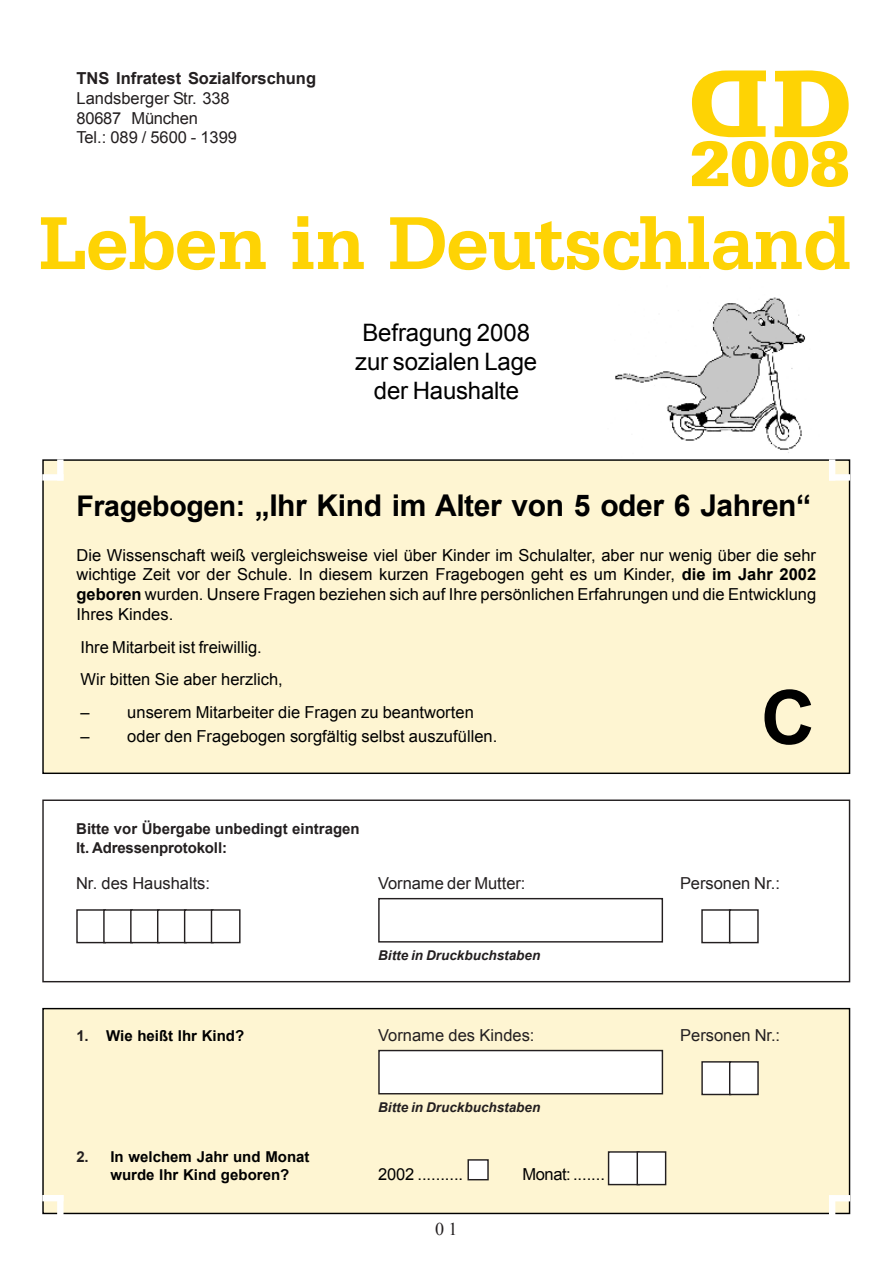
<style>
.page{position:relative;width:893px;height:1263px;background:#fff}
.page>*{position:absolute;margin:0;border:0;box-sizing:border-box;transform-origin:0 0}
.t1{font:700 75px "Arial";color:#000}
.t2{font:700 62.4px "SE18";color:#fed304;scale:1.08 1}
.t3{font:700 30px "Arial";letter-spacing:-.015em;color:#000}
.t4{font:24px/29px "Arial";letter-spacing:-.005em;color:#000;text-align:center}
.t5{font:18px "Times New Roman";color:#231f20}
.t6{font:16.5px/19.8px "Arial";color:#000;text-align:justify}
.t7{font:16.5px/19.8px "Arial";color:#231f20}
.t8{font:700 16.5px "Arial";color:#231f20}
.t9{font:700 15px/18px "Arial";color:#000}
.t10{font:700 15px/19px "Arial";color:#231f20}
.t11{font:italic 700 13.5px "Arial";color:#231f20}
.s1{font-size:28.5px}
.s2{font-weight:700}
.s3{color:#231f20}
</style>
<div class="page">
<img style="left:615px;top:297px;width:190px;height:156px">
<div style="left:43px;top:460px;width:806px;height:313px;background:#fef5d2"></div>
<div style="left:42px;top:799px;width:808px;height:183px;border:1px solid #231f20"></div>
<div style="left:43px;top:1008px;width:806px;height:205px;background:#fef5d2"></div>
<div style="left:42px;top:1008px;width:808px;height:206px;border:1px solid #000"></div>
<div style="left:58px;top:460px;width:5px;height:20px;background:#fff"></div>
<div style="left:57px;top:459px;width:7px;height:22px;border:1px solid #fff"></div>
<div style="left:43px;top:475px;width:20px;height:5px;background:#fff"></div>
<div style="left:42px;top:474px;width:22px;height:7px;border:1px solid #fff"></div>
<div style="left:830px;top:475px;width:19px;height:5px;background:#fff"></div>
<div style="left:829px;top:474px;width:21px;height:7px;border:1px solid #fff"></div>
<div style="left:830px;top:460px;width:5px;height:20px;background:#fff"></div>
<div style="left:829px;top:459px;width:6px;height:22px;border:1px solid #fff"></div>
<div style="left:58px;top:1196px;width:5px;height:19px;background:#fff"></div>
<div style="left:57px;top:1195px;width:7px;height:21px;border:1px solid #fff"></div>
<div style="left:830px;top:1196px;width:5px;height:19px;background:#fff"></div>
<div style="left:829px;top:1195px;width:6px;height:21px;border:1px solid #fff"></div>
<div style="left:830px;top:1196px;width:19px;height:5px;background:#fff"></div>
<div style="left:829px;top:1195px;width:21px;height:6px;border:1px solid #fff"></div>
<hr style="left:43px;top:1196px;width:20px;height:4px;background:#fff">
<div style="left:42px;top:1195px;width:22px;height:6px;border:1px solid #fff"></div>
<div style="left:468px;top:1160px;width:20px;height:20px;background:#fff"></div>
<div style="left:467px;top:1159px;width:22px;height:21px;border:1px solid #231f20"></div>
<div style="left:609px;top:1152px;width:30px;height:32px;background:#fff"></div>
<div style="left:608px;top:1151px;width:32px;height:34px;border:1px solid #231f20"></div>
<div style="left:637px;top:1152px;width:29px;height:32px;background:#fff"></div>
<div style="left:637px;top:1151px;width:29px;height:34px;border:1px solid #231f20"></div>
<div style="left:379px;top:1050px;width:283px;height:44px;background:#fff"></div>
<div style="left:378px;top:1050px;width:285px;height:44px;border:1px solid #231f20"></div>
<div style="left:702px;top:1062px;width:29px;height:32px;background:#fff"></div>
<div style="left:701px;top:1061px;width:30px;height:34px;border:1px solid #231f20"></div>
<div style="left:730px;top:1062px;width:28px;height:32px;background:#fff"></div>
<div style="left:729px;top:1061px;width:30px;height:34px;border:1px solid #231f20"></div>
<div style="left:76px;top:909px;width:30px;height:34px;border:1px solid #231f20"></div>
<div style="left:104px;top:910px;width:28px;height:32px;background:#fff"></div>
<div style="left:103px;top:909px;width:30px;height:34px;border:1px solid #231f20"></div>
<div style="left:131px;top:910px;width:28px;height:32px;background:#fff"></div>
<div style="left:130px;top:909px;width:30px;height:34px;border:1px solid #231f20"></div>
<div style="left:158px;top:910px;width:28px;height:32px;background:#fff"></div>
<div style="left:157px;top:909px;width:30px;height:34px;border:1px solid #231f20"></div>
<div style="left:185px;top:910px;width:28px;height:32px;background:#fff"></div>
<div style="left:184px;top:909px;width:30px;height:34px;border:1px solid #231f20"></div>
<div style="left:211px;top:910px;width:29px;height:32px;background:#fff"></div>
<div style="left:211px;top:909px;width:30px;height:34px;border:1px solid #231f20"></div>
<div style="left:378px;top:898px;width:285px;height:44px;border:1px solid #231f20"></div>
<div style="left:701px;top:909px;width:30px;height:34px;border:1px solid #231f20"></div>
<div style="left:729px;top:909px;width:30px;height:34px;border:1px solid #231f20"></div>
<svg style="left:692px;top:70px;width:74px;height:67px"></svg>
<svg style="left:775px;top:70px;width:74px;height:67px"></svg>
<svg style="left:41px;top:216px;width:808px;height:54px"></svg>
<p class="t8" style="left:77px;top:67px;width:241px">TNS Infratest Sozialforschung</p>
<p class="t7" style="left:77px;top:88px;width:162px">Landsberger Str. 338<br>80687 München<br>Tel.: 089 / 5600 - 1399</p>
<h3 class="t4" style="left:355px;top:318px;width:184px">Befragung 2008 zur sozialen Lage der Haushalte</h3>
<h2 class="t2" style="left:690px;top:123px;width:149px">2008</h2>
<h3 class="t3" style="left:77px;top:486px;width:736px"><span class="s1">Fragebogen:</span> „Ihr Kind im Alter von 5 oder 6 Jahren“</h3>
<p class="t6" style="left:77px;top:545px;width:741px">Die Wissenschaft weiß vergleichsweise viel über Kinder im Schulalter, aber nur wenig über die sehr wichtige Zeit vor der Schule. In diesem kurzen Fragebogen geht es um Kinder, <span class="s2">die im Jahr 2002 geboren</span> wurden. Unsere Fragen beziehen sich auf Ihre persönlichen Erfahrungen und die Entwicklung Ihres Kindes.</p>
<p class="t6" style="left:80px;top:631px;width:204px;line-height:32.4px">Ihre Mitarbeit ist freiwillig.<br>Wir bitten Sie aber herzlich,</p>
<p class="t6" style="left:80px;top:702px;width:395px">– unserem Mitarbeiter die Fragen zu beantworten</p>
<p class="t6" style="left:80px;top:726px;width:418px">– oder den Fragebogen sorgfältig selbst auszufüllen.</p>
<h1 class="t1" style="left:761px;top:668px;width:56px">C</h1>
<p class="t10" style="left:76px;top:819px;width:285px">Bitte vor Übergabe unbedingt eintragen lt. Adressenprotokoll:</p>
<p class="t7" style="left:76px;top:873px;width:136px">Nr. des Haushalts:</p>
<p class="t7" style="left:378px;top:873px;width:149px">Vorname der Mutter:</p>
<p class="t7" style="left:680px;top:873px;width:101px">Personen Nr.:</p>
<p class="t11" style="left:378px;top:946px;width:164px">Bitte in Druckbuchstaben</p>
<p class="t9" style="left:77px;top:1027px;width:169px"><span class="s3">1.</span> Wie heißt Ihr Kind?</p>
<p class="t7" style="left:378px;top:1025px;width:158px">Vorname des Kindes:</p>
<p class="t7" style="left:680px;top:1025px;width:101px">Personen Nr.:</p>
<p class="t9" style="left:110px;top:1148px;width:201px;text-indent:-34px"><span class="s3">2.</span> In welchem Jahr und Monat wurde Ihr Kind geboren?</p>
<p class="t11" style="left:378px;top:1098px;width:164px">Bitte in Druckbuchstaben</p>
<p class="t6" style="left:378px;top:1164px;width:86px">2002 ..........</p>
<p class="t6" style="left:523px;top:1164px;width:84px">Monat:.......</p>
<p class="t5" style="left:435px;top:1216px;width:24px">0 1</p>
</div>
